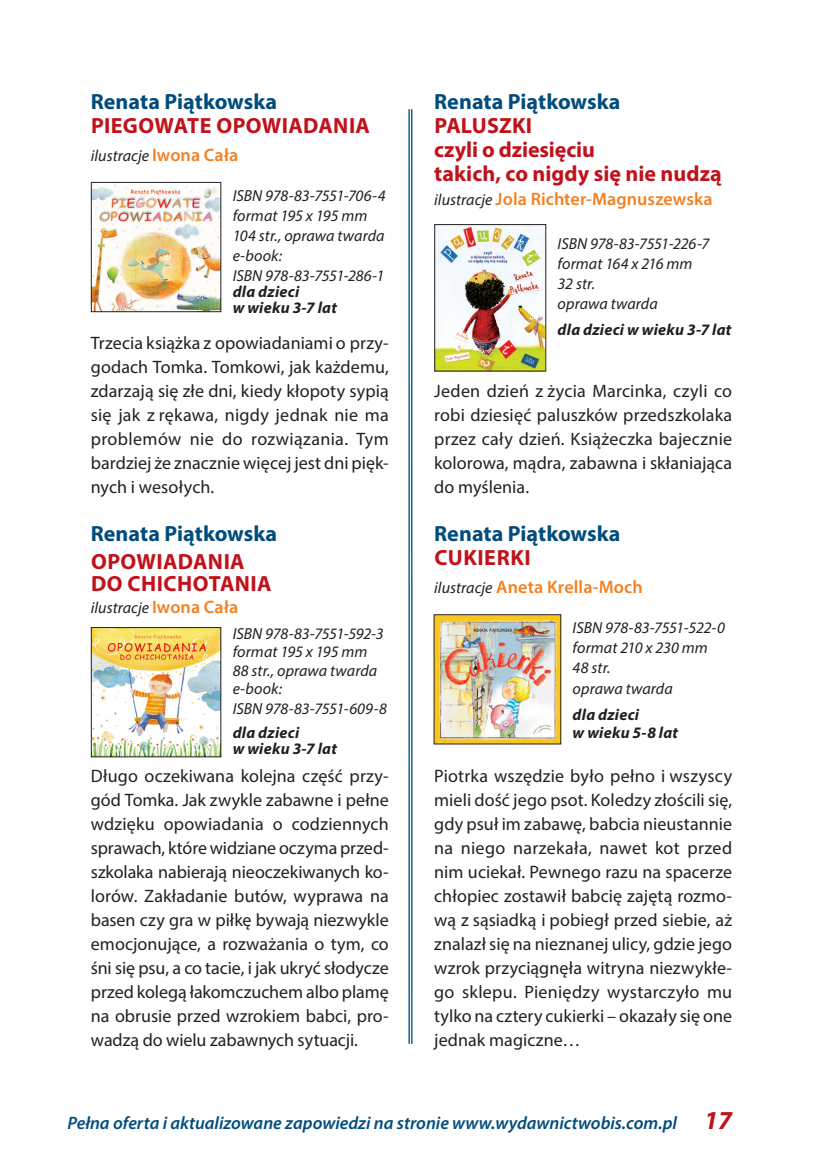
<style>
.page{position:relative;width:823px;height:1163px;background:#fff}
.page>*{position:absolute;margin:0;border:0;box-sizing:border-box;transform-origin:0 0}
.t1{font:700 22px/24px "Myriad Pro";letter-spacing:.01em;color:#c1121c}
.t2{font:700 22px "Myriad Pro";color:#014c7d}
.t3{font:18px/24px "Myriad Pro";color:#231f20;text-align:justify}
.t4{font:italic 600 18px "Myriad Pro";color:#014c7d}
.t5{font:600 18px "Myriad Pro";letter-spacing:.005em;color:#f58021}
.t6{font:italic 16px/20px "Myriad Pro";color:#231f20}
.t7{font:italic 700 16px/16px "Myriad Pro";letter-spacing:.015em;color:#231f20}
.s1{font-weight:600;font-style:normal;font-size:18px;color:#f58021}
.s2{font-weight:400;font-style:italic;font-size:16px;color:#231f20}
.s3{font-weight:700;font-size:26px;color:#c1121c}
</style>
<div class="page">
<hr style="left:411px;top:109px;width:1px;height:934px;background:#014c7d">
<hr style="left:408px;top:109px;width:1px;height:934px;background:#014c7d">
<img style="left:93px;top:184px;width:126px;height:126px">
<div style="left:91px;top:182px;width:130px;height:130px;border:1px solid #231f20"></div>
<img style="left:93px;top:629px;width:126px;height:126px">
<div style="left:91px;top:627px;width:130px;height:130px;border:1px solid #231f20"></div>
<img style="left:436px;top:226px;width:108px;height:143px">
<div style="left:434px;top:224px;width:112px;height:147px;border:1px solid #231f20"></div>
<img style="left:435px;top:616px;width:124px;height:126px">
<p class="t2" style="left:91px;top:87px;width:188px">Renata Piątkowska</p>
<p class="t1" style="left:91px;top:113px;width:280px">PIEGOWATE OPOWIADANIA</p>
<p class="t6" style="left:91px;top:145px;width:149px">ilustracje <span class="s1">Iwona Cała</span></p>
<p class="t6" style="left:232px;top:185px;width:154px">ISBN 978-83-7551-706-4 format 195 x 195 mm<br>104 str., oprawa twarda e-book:<br>ISBN 978-83-7551-286-1</p>
<p class="t7" style="left:232px;top:283px;width:106px">dla dzieci<br>w wieku 3-7 lat</p>
<p class="t3" style="left:91px;top:331px;width:299px">Trzecia książka z opowiadaniami o przy&shy;godach Tomka. Tomkowi, jak każdemu, zdarzają się złe dni, kiedy kłopoty sypią się jak z rękawa, nigdy jednak nie ma problemów nie do rozwiązania. Tym bardziej że znacznie więcej jest dni pięk&shy;nych i wesołych.</p>
<p class="t2" style="left:91px;top:519px;width:188px">Renata Piątkowska</p>
<p class="t1" style="left:91px;top:550px;width:182px;line-height:22px">OPOWIADANIA<br>DO CHICHOTANIA</p>
<p class="t6" style="left:232px;top:594px;width:152px;line-height:26px;text-indent:-142px">ilustracje <span class="s1">Iwona Cała<br></span>ISBN 978-83-7551-592-3</p>
<p class="t6" style="left:232px;top:642px;width:146px;line-height:18px">format 195 x 195 mm<br>88 str., oprawa twarda e-book:</p>
<p class="t6" style="left:232px;top:697px;width:156px">ISBN 978-83-7551-609-8</p>
<p class="t7" style="left:232px;top:723px;width:106px">dla dzieci<br>w wieku 3-7 lat</p>
<p class="t3" style="left:91px;top:763px;width:299px">Długo oczekiwana kolejna część przy&shy;gód Tomka. Jak zwykle zabawne i pełne wdzięku opowiadania o codziennych sprawach, które widziane oczyma przed&shy;szkolaka nabierają nieoczekiwanych ko&shy;lorów. Zakładanie butów, wyprawa na basen czy gra w piłkę bywają niezwykle emocjonujące, a rozważania o tym, co śni się psu, a co tacie, i jak ukryć słodycze przed kolegą łakomczuchem albo plamę na obrusie przed wzrokiem babci, pro&shy;wadzą do wielu zabawnych sytuacji.</p>
<p class="t2" style="left:434px;top:87px;width:188px">Renata Piątkowska</p>
<p class="t1" style="left:434px;top:113px;width:289px">PALUSZKI<br>czyli o dziesięciu<br>takich, co nigdy się nie nudzą</p>
<p class="t5" style="left:434px;top:188px;width:280px"><span class="s2">ilustracje</span> Jola Richter-Magnuszewska</p>
<p class="t6" style="left:557px;top:233px;width:153px">ISBN 978-83-7551-226-7 format 164 x 216 mm<br>32 str.<br>oprawa twarda</p>
<p class="t7" style="left:557px;top:321px;width:175px">dla dzieci w wieku 3-7 lat</p>
<p class="t3" style="left:434px;top:379px;width:299px">Jeden dzień z życia Marcinka, czyli co robi dziesięć paluszków przedszkolaka przez cały dzień. Książeczka bajecznie kolorowa, mądra, zabawna i skłaniająca do myślenia.</p>
<p class="t2" style="left:434px;top:519px;width:188px">Renata Piątkowska</p>
<p class="t1" style="left:434px;top:545px;width:98px">CUKIERKI</p>
<p class="t5" style="left:434px;top:576px;width:210px"><span class="s2">ilustracje</span> Aneta Krella-Moch</p>
<p class="t6" style="left:572px;top:617px;width:154px">ISBN 978-83-7551-522-0 format 210 x 230 mm<br>48 str.<br>oprawa twarda</p>
<p class="t7" style="left:572px;top:704px;width:107px;line-height:18px">dla dzieci<br>w wieku 5-8 lat</p>
<p class="t3" style="left:434px;top:763px;width:299px">Piotrka wszędzie było pełno i wszyscy mieli dość jego psot. Koledzy złościli się, gdy psuł im zabawę, babcia nieustannie na niego narzekała, nawet kot przed nim uciekał. Pewnego razu na spacerze chłopiec zostawił babcię zajętą rozmo&shy;wą z sąsiadką i pobiegł przed siebie, aż znalazł się na nieznanej ulicy, gdzie jego wzrok przyciągnęła witryna niezwykłe&shy;go sklepu. Pieniędzy wystarczyło mu tylko na cztery cukierki – okazały się one jednak magiczne…</p>
<p class="t4" style="left:67px;top:1110px;width:666px">Pełna oferta i aktualizowane zapowiedzi na stronie www.wydawnictwobis.com.pl <span class="s3">17</span></p>
</div>
